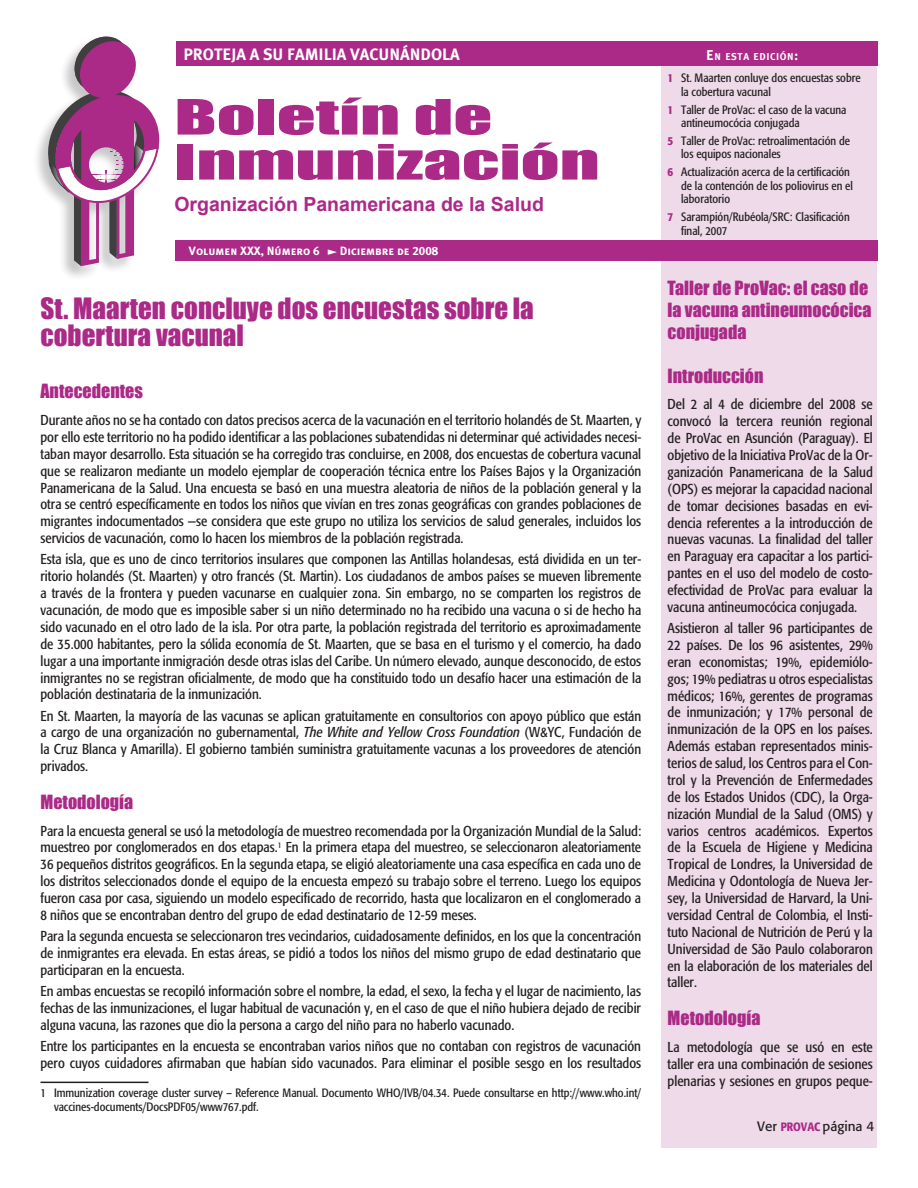
<style>
.page{position:relative;width:918px;height:1188px;background:#fff}
.page>*{position:absolute;margin:0;border:0;box-sizing:border-box;transform-origin:0 0}
.Figure_Title{font:45px "Impact";color:#ab2987;scale:1.7 1}
.Article_Title{font:27px/27px "Impact";color:#ab2987}
.Figure_Title-2{font:700 19.5px "Arial";color:#ab2987}
.Artcle_Title_Small{font:18px/21.6px "Impact";color:#ab2987}
.Article_sub_title{font:18px "Impact";color:#ab2987}
.t1{font:16.5px "Meta Plus Bold Caps";color:#fff}
.Article_Text{font:condensed 14.25px/16.8px "Formata";color:#231f20;text-align:justify}
.t2{font:13.5px "Formata";color:#231f20}
.Foot_Note_Text{font:condensed 12px/13.5px "Formata";color:#231f20}
.t3{font:12px "Meta Plus Bold Caps";color:#fff}
.t4{font:10.05px "Meta Plus Bold Caps";letter-spacing:.055em;color:#fff}
.s1{font-style:italic}
.s2{font-size:14.25px}
.s3{font-weight:500;color:#ab2987}
.s4{font-weight:500;font-stretch:condensed;font-size:12px;color:#ab2987}
</style>
<div class="page">
<div style="left:662px;top:58px;width:216px;height:1090px;background:#eedae8"></div>
<div style="left:176px;top:41px;width:702px;height:25px;background:#ab2987"></div>
<div style="left:175px;top:240px;width:703px;height:20px;background:#ab2987"></div>
<svg style="left:328px;top:249px;width:9px;height:6px"></svg>
<div style="left:32px;top:36px;width:127px;height:246px;background:#231f20;opacity:.25"></div>
<svg style="left:48px;top:36px;width:111px;height:230px"></svg>
<hr style="left:40px;top:1082px;width:108px;height:1px;background:#231f20">
<p class="t1" style="left:183px;top:45px;width:278px">PROTEJA A SU FAMILIA VACUNÁNDOLA</p>
<p class="Figure_Title" style="left:174px;top:82px;width:189px">Boletín de</p>
<p class="Figure_Title" style="left:174px;top:127px;width:252px">Inmunización</p>
<p class="Figure_Title-2" style="left:174px;top:191px;width:371px">Organización Panamericana de la Salud</p>
<p class="t3" style="left:189px;top:244px;width:132px">Volumen XXX, Número 6</p>
<p class="t3" style="left:340px;top:244px;width:100px">Diciembre de 2008</p>
<p class="Article_Title" style="left:40px;top:294px;width:495px">St. Maarten concluye dos encuestas sobre la cobertura vacunal</p>
<p class="Article_sub_title" style="left:40px;top:377px;width:104px">Antecedentes</p>
<p class="Article_Text" style="left:40px;top:412px;width:602px">Durante años no se ha contado con datos precisos acerca de la vacunación en el territorio holandés de St. Maarten, y por ello este territorio no ha podido identificar a las poblaciones subatendidas ni determinar qué actividades necesi&shy;taban mayor desarrollo. Esta situación se ha corregido tras concluirse, en 2008, dos encuestas de cobertura vacunal que se realizaron mediante un modelo ejemplar de cooperación técnica entre los Países Bajos y la Organización Panamericana de la Salud. Una encuesta se basó en una muestra aleatoria de niños de la población general y la otra se centró específicamente en todos los niños que vivían en tres zonas geográficas con grandes poblaciones de migrantes indocumentados —se considera que este grupo no utiliza los servicios de salud generales, incluidos los servicios de vacunación, como lo hacen los miembros de la población registrada.</p>
<p class="Article_Text" style="left:40px;top:551px;width:602px">Esta isla, que es uno de cinco territorios insulares que componen las Antillas holandesas, está dividida en un ter&shy;ritorio holandés (St. Maarten) y otro francés (St. Martin). Los ciudadanos de ambos países se mueven libremente a través de la frontera y pueden vacunarse en cualquier zona. Sin embargo, no se comparten los registros de vacunación, de modo que es imposible saber si un niño determinado no ha recibido una vacuna o si de hecho ha sido vacunado en el otro lado de la isla. Por otra parte, la población registrada del territorio es aproximadamente de 35.000 habitantes, pero la sólida economía de St. Maarten, que se basa en el turismo y el comercio, ha dado lugar a una importante inmigración desde otras islas del Caribe. Un número elevado, aunque desconocido, de estos inmigrantes no se registran oficialmente, de modo que ha constituido todo un desafío hacer una estimación de la población destinataria de la inmunización.</p>
<p class="Article_Text" style="left:40px;top:707px;width:602px">En St. Maarten, la mayoría de las vacunas se aplican gratuitamente en consultorios con apoyo público que están a cargo de una organización no gubernamental, <span class="s1">The White and Yellow Cross Foundation</span> (W&amp;YC, Fundación de la Cruz Blanca y Amarilla). El gobierno también suministra gratuitamente vacunas a los proveedores de atención privados.</p>
<p class="Article_sub_title" style="left:40px;top:788px;width:94px">Metodología</p>
<p class="Article_Text" style="left:40px;top:822px;width:602px">Para la encuesta general se usó la metodología de muestreo recomendada por la Organización Mundial de la Salud: muestreo por conglomerados en dos etapas.<sup>1</sup> En la primera etapa del muestreo, se seleccionaron aleatoriamente 36 pequeños distritos geográficos. En la segunda etapa, se eligió aleatoriamente una casa específica en cada uno de los distritos seleccionados donde el equipo de la encuesta empezó su trabajo sobre el terreno. Luego los equipos fueron casa por casa, siguiendo un modelo especificado de recorrido, hasta que localizaron en el conglomerado a 8 niños que se encontraban dentro del grupo de edad destinatario de 12-59 meses.</p>
<p class="Article_Text" style="left:40px;top:928px;width:602px">Para la segunda encuesta se seleccionaron tres vecindarios, cuidadosamente definidos, en los que la concentración de inmigrantes era elevada. En estas áreas, se pidió a todos los niños del mismo grupo de edad destinatario que participaran en la encuesta.</p>
<p class="Article_Text" style="left:40px;top:983px;width:602px">En ambas encuestas se recopiló información sobre el nombre, la edad, el sexo, la fecha y el lugar de nacimiento, las fechas de las inmunizaciones, el lugar habitual de vacunación y, en el caso de que el niño hubiera dejado de recibir alguna vacuna, las razones que dio la persona a cargo del niño para no haberlo vacunado.</p>
<p class="Article_Text" style="left:40px;top:1038px;width:602px">Entre los participantes en la encuesta se encontraban varios niños que no contaban con registros de vacunación pero cuyos cuidadores afirmaban que habían sido vacunados. Para eliminar el posible sesgo en los resultados</p>
<p class="Foot_Note_Text" style="left:54px;top:1085px;width:589px;line-height:14.4px;text-indent:-14px">1 Immunization coverage cluster survey – Reference Manual. Documento WHO/IVB/04.34. Puede consultarse en http://www.who.int/ vaccines-documents/DocsPDF05/www767.pdf.</p>
<p class="t4" style="left:706px;top:51px;width:94px"><span class="s2">E</span>N ESTA EDICIÓN<span class="s2">:</span></p>
<p class="Foot_Note_Text" style="left:681px;top:71px;width:181px;text-indent:-14px"><span class="s3">1</span> St. Maarten conluye dos encuestas sobre la cobertura vacunal</p>
<p class="Foot_Note_Text" style="left:681px;top:103px;width:167px;text-indent:-14px"><span class="s3">1</span> Taller de ProVac: el caso de la vacuna antineumocócia conjugada</p>
<p class="Foot_Note_Text" style="left:681px;top:134px;width:170px;text-indent:-14px"><span class="s3">5</span> Taller de ProVac: retroalimentación de los equipos nacionales</p>
<p class="Foot_Note_Text" style="left:681px;top:165px;width:173px;text-indent:-14px"><span class="s3">6</span> Actualización acerca de la certificación de la contención de los poliovirus en el laboratorio</p>
<p class="Foot_Note_Text" style="left:681px;top:210px;width:170px;text-indent:-14px"><span class="s3">7</span> Sarampión/Rubéola/SRC: Clasificación final, 2007</p>
<p class="Artcle_Title_Small" style="left:668px;top:277px;width:205px">Taller de ProVac: el caso de la vacuna antineumocócica conjugada</p>
<p class="Article_sub_title" style="left:668px;top:362px;width:97px">Introducción</p>
<p class="Article_Text" style="left:668px;top:396px;width:207px">Del 2 al 4 de diciembre del 2008 se convocó la tercera reunión regional de ProVac en Asunción (Paraguay). El objetivo de la Iniciativa ProVac de la Or&shy;ganización Panamericana de la Salud (OPS) es mejorar la capacidad nacional de tomar decisiones basadas en evi&shy;dencia referentes a la introducción de nuevas vacunas. La finalidad del taller en Paraguay era capacitar a los partici&shy;pantes en el uso del modelo de costo&shy;efectividad de ProVac para evaluar la vacuna antineumocócica conjugada.</p>
<p class="Article_Text" style="left:668px;top:620px;width:207px">Asistieron al taller 96 participantes de 22 países. De los 96 asistentes, 29% eran economistas; 19%, epidemiólo&shy;gos; 19% pediatras u otros especialistas médicos; 16%, gerentes de programas de inmunización; y 17% personal de inmunización de la OPS en los países.<br>Además estaban representados minis&shy;terios de salud, los Centros para el Con&shy;trol y la Prevención de Enfermedades de los Estados Unidos (CDC), la Orga&shy;nización Mundial de la Salud (OMS) y varios centros académicos. Expertos de la Escuela de Higiene y Medicina Tropical de Londres, la Universidad de Medicina y Odontología de Nueva Jer&shy;sey, la Universidad de Harvard, la Uni&shy;versidad Central de Colombia, el Insti&shy;tuto Nacional de Nutrición de Perú y la Universidad de São Paulo colaboraron en la elaboración de los materiales del taller.</p>
<p class="Article_sub_title" style="left:668px;top:1004px;width:94px">Metodología</p>
<p class="Article_Text" style="left:668px;top:1039px;width:207px">La metodología que se usó en este taller era una combinación de sesiones plenarias y sesiones en grupos peque-</p>
<p class="t2" style="left:757px;top:1118px;width:119px">Ver <span class="s4">PROVAC</span> página 4</p>
</div>
